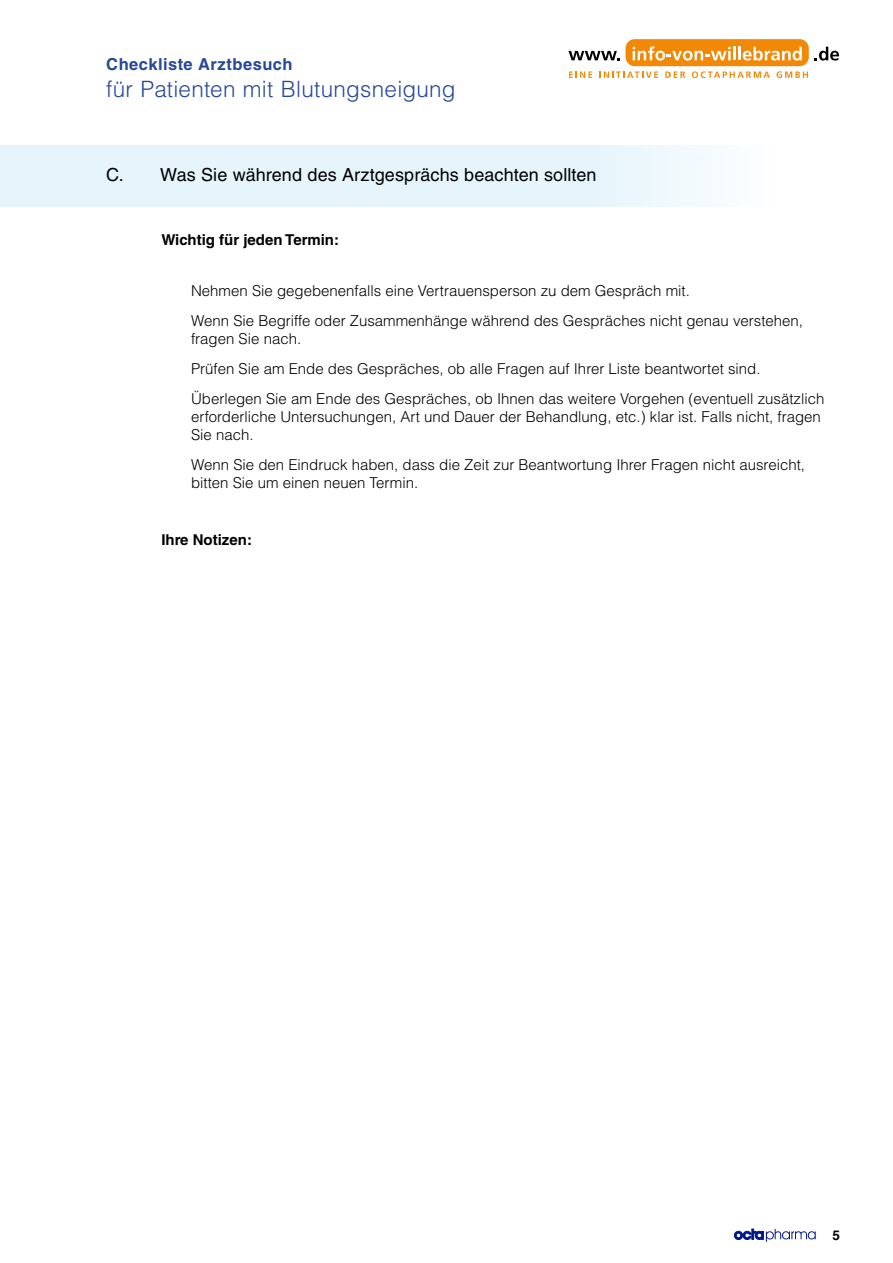
<style>
.page{position:relative;width:893px;height:1263px;background:#fff}
.page>*{position:absolute;margin:0;border:0;box-sizing:border-box;transform-origin:0 0}
.t1{font:300 22.5px "Helvetica LT Std";letter-spacing:.01em;color:#274896}
.t2{font:18px "Helvetica LT Std";letter-spacing:.005em;color:#000}
.t3{font:700 16.5px "Helvetica LT Std";letter-spacing:.025em;color:#274896}
.t4{font:300 15px/30px "Helvetica LT Std";color:#000}
.t5{font:700 15px "Helvetica LT Std";color:#000}
.t6{font:700 13.5px "Helvetica LT Std";color:#000}
</style>
<div class="page">
<div style="left:626px;top:39px;width:183px;height:27px;background:#f28806;border-radius:9px"></div>
<svg style="left:568px;top:51px;width:52px;height:9px"></svg>
<svg style="left:633px;top:46px;width:169px;height:15px"></svg>
<svg style="left:814px;top:47px;width:25px;height:14px"></svg>
<svg style="left:569px;top:71px;width:23px;height:7px"></svg>
<svg style="left:599px;top:71px;width:59px;height:7px"></svg>
<svg style="left:665px;top:71px;width:20px;height:7px"></svg>
<svg style="left:692px;top:71px;width:78px;height:7px"></svg>
<svg style="left:776px;top:71px;width:32px;height:7px"></svg>
<svg style="left:734px;top:1229px;width:82px;height:13px"></svg>
<div style="left:0;top:146px;width:840px;height:61px;background:linear-gradient(to right,#e0f3fb,#f5fbfe)"></div>
<p class="t3" style="left:106px;top:54px;width:188px">Checkliste Arztbesuch</p>
<h1 class="t1" style="left:106px;top:75px;width:351px">für Patienten mit Blutungsneigung</h1>
<p class="t2" style="left:106px;top:164px;width:492px">C. Was Sie während des Arztgesprächs beachten sollten</p>
<p class="t5" style="left:161px;top:231px;width:179px">Wichtig für jeden Termin:</p>
<p class="t4" style="left:191px;top:276px;width:613px">Nehmen Sie gegebenenfalls eine Vertrauensperson zu dem Gespräch mit.<br>Wenn Sie Begriffe oder Zusammenhänge während des Gespräches nicht genau verstehen,</p>
<p class="t4" style="left:191px;top:324px;width:635px">fragen Sie nach.<br>Prüfen Sie am Ende des Gespräches, ob alle Fragen auf Ihrer Liste beantwortet sind.<br>Überlegen Sie am Ende des Gespräches, ob Ihnen das weitere Vorgehen (eventuell zusätzlich</p>
<p class="t4" style="left:191px;top:408px;width:631px;line-height:18px">erforderliche Untersuchungen, Art und Dauer der Behandlung, etc.) klar ist. Falls nicht, fragen<br>Sie nach.</p>
<p class="t4" style="left:191px;top:456px;width:615px;line-height:18px">Wenn Sie den Eindruck haben, dass die Zeit zur Beantwortung Ihrer Fragen nicht ausreicht, bitten Sie um einen neuen Termin.</p>
<p class="t5" style="left:161px;top:531px;width:92px">Ihre Notizen:</p>
<p class="t6" style="left:832px;top:1227px;width:9px">5</p>
</div>
